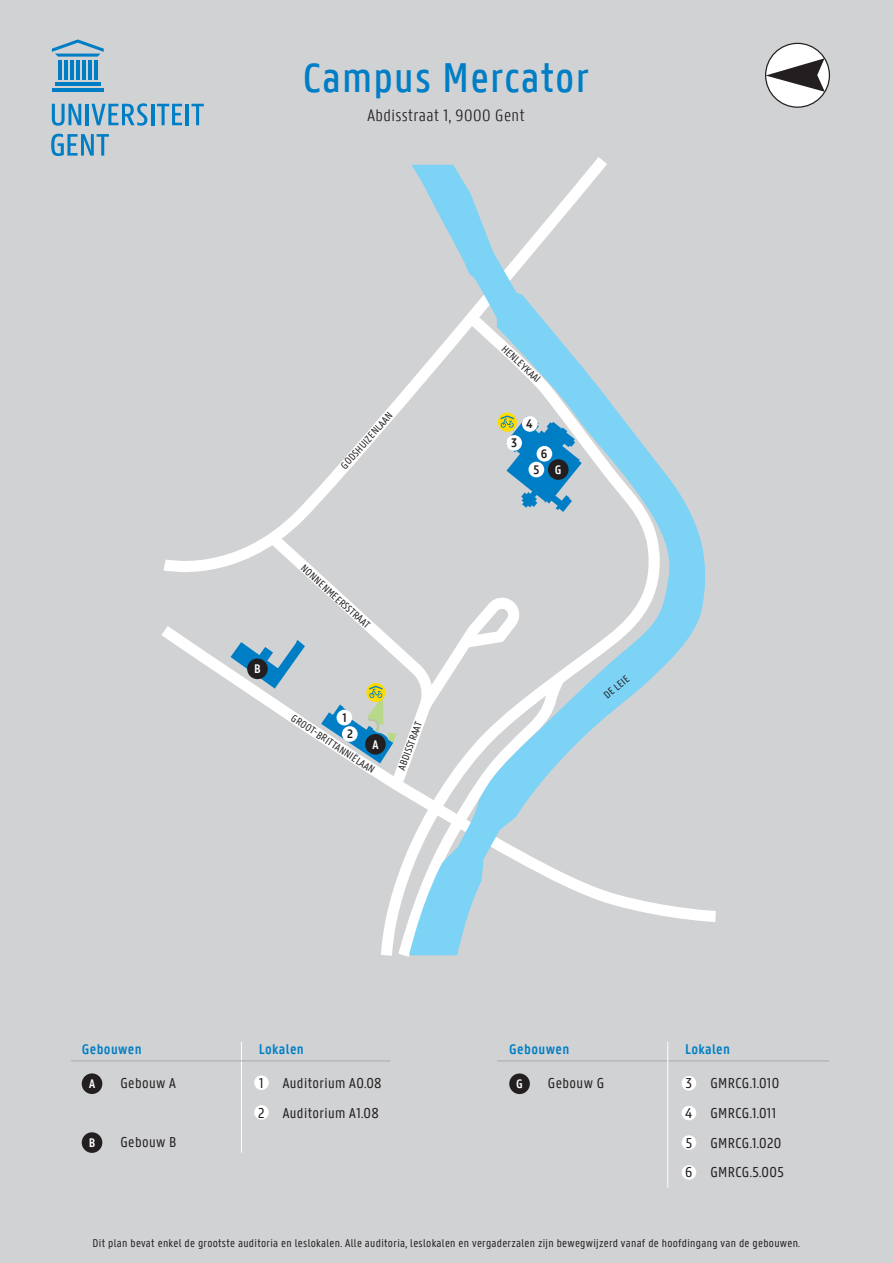
<style>
.page{position:relative;width:893px;height:1263px;background:#d1d2d4}
.page>*{position:absolute;margin:0;border:0;box-sizing:border-box;transform-origin:0 0}
.t1{font:500 45px "U Gent Panno Text";letter-spacing:.025em;color:#007ec5}
.t2{font:300 18px "U Gent Panno Text";letter-spacing:.025em;color:#231f20}
.t3{font:15.3px/29.7px "U Gent Panno Text";letter-spacing:.025em;color:#231f20}
.t4{font:600 15.3px "U Gent Panno Text";letter-spacing:.025em;color:#007ec5}
.t5{font:600 13.5px "U Gent Panno Text";color:#fff}
.t6{font:600 13.5px "U Gent Panno Text";color:#231f20}
.t7{font:12px "U Gent Panno Text";letter-spacing:.025em;color:#231f20}
.t8{font:10.95px "U Gent Panno Text";color:#231f20}
</style>
<div class="page">
<svg style="left:163px;top:157px;width:444px;height:415px"></svg>
<svg style="left:162px;top:626px;width:554px;height:296px"></svg>
<svg style="left:374px;top:307px;width:35px;height:649px"></svg>
<svg style="left:390px;top:799px;width:67px;height:158px"></svg>
<svg style="left:409px;top:165px;width:299px;height:790px"></svg>
<hr style="left:241px;top:1042px;width:1px;height:111px;background:#fff">
<hr style="left:71px;top:1060px;width:319px;height:1px;background:#a8a9ad">
<hr style="left:497px;top:1060px;width:332px;height:1px;background:#a8a9ad">
<div style="left:254px;top:1075px;width:15px;height:15px;background:#fff;border-radius:50%"></div>
<div style="left:682px;top:1076px;width:14px;height:14px;background:#fff;border-radius:50%"></div>
<div style="left:682px;top:1106px;width:14px;height:14px;background:#fff;border-radius:50%"></div>
<div style="left:509px;top:1073px;width:21px;height:21px;background:#231f20;border-radius:50%"></div>
<hr style="left:667px;top:1042px;width:1px;height:146px;background:#fff">
<div style="left:254px;top:1105px;width:15px;height:15px;background:#fff;border-radius:50%"></div>
<div style="left:82px;top:1073px;width:20px;height:21px;background:#231f20;border-radius:50%"></div>
<div style="left:82px;top:1132px;width:20px;height:21px;background:#231f20;border-radius:50%"></div>
<div style="left:682px;top:1135px;width:14px;height:15px;background:#fff;border-radius:50%"></div>
<div style="left:682px;top:1165px;width:14px;height:15px;background:#fff;border-radius:50%"></div>
<svg style="left:257px;top:522px;width:185px;height:277px"></svg>
<svg style="left:410px;top:587px;width:119px;height:134px"></svg>
<div style="left:247px;top:658px;width:21px;height:21px;background:#231f20;border-radius:50%"></div>
<svg style="left:366px;top:683px;width:19px;height:19px"></svg>
<svg style="left:321px;top:685px;width:76px;height:78px"></svg>
<div style="left:498px;top:413px;width:19px;height:19px;background:#ffdc01;border-radius:50%"></div>
<svg style="left:499px;top:415px;width:83px;height:97px"></svg>
<hr style="left:76px;top:60px;width:3px;height:19px;background:#007ec5">
<hr style="left:70px;top:60px;width:3px;height:19px;background:#007ec5">
<hr style="left:64px;top:60px;width:3px;height:19px;background:#007ec5">
<hr style="left:58px;top:60px;width:3px;height:19px;background:#007ec5">
<hr style="left:82px;top:60px;width:3px;height:19px;background:#007ec5">
<hr style="left:88px;top:60px;width:3px;height:19px;background:#007ec5">
<hr style="left:95px;top:60px;width:3px;height:19px;background:#007ec5">
<hr style="left:55px;top:82px;width:46px;height:3px;background:#007ec5">
<hr style="left:52px;top:89px;width:52px;height:3px;background:#007ec5">
<svg style="left:52px;top:39px;width:52px;height:18px"></svg>
<svg style="left:52px;top:104px;width:29px;height:22px"></svg>
<hr style="left:86px;top:104px;width:3px;height:21px;background:#007ec5">
<svg style="left:91px;top:103px;width:56px;height:23px"></svg>
<hr style="left:151px;top:104px;width:3px;height:21px;background:#007ec5">
<svg style="left:157px;top:104px;width:25px;height:21px"></svg>
<hr style="left:186px;top:104px;width:3px;height:21px;background:#007ec5">
<svg style="left:191px;top:104px;width:13px;height:21px"></svg>
<svg style="left:51px;top:134px;width:58px;height:22px"></svg>
<div style="left:765px;top:43px;width:64px;height:64px;background:#fff;border-radius:50%"></div>
<div style="left:765px;top:43px;width:65px;height:65px;border:1px solid #231f20;border-radius:50%"></div>
<svg style="left:766px;top:58px;width:59px;height:34px"></svg>
<h1 class="t1" style="left:303px;top:51px;width:288px">Campus Mercator</h1>
<h2 class="t2" style="left:367px;top:104px;width:159px">Abdisstraat 1, 9000 Gent</h2>
<p class="t8" style="left:338px;top:463px;width:73px;rotate:-48deg">GODSHUIZENLAAN</p>
<p class="t5" style="left:254px;top:661px;width:8px">B</p>
<p class="t8" style="left:307px;top:562px;width:90px;rotate:42deg">NONNENMEERSSTRAAT</p>
<p class="t6" style="left:342px;top:709px;width:6px">1</p>
<p class="t8" style="left:296px;top:712px;width:99px;rotate:33deg">GROOT-BRITTANNIËLAAN</p>
<p class="t6" style="left:347px;top:726px;width:8px">2</p>
<p class="t5" style="left:372px;top:736px;width:8px">A</p>
<p class="t8" style="left:395px;top:768px;width:53px;rotate:-70deg">ABDISSTRAAT</p>
<p class="t8" style="left:508px;top:342px;width:50px;rotate:43deg">HENLEYKAAI</p>
<p class="t6" style="left:511px;top:435px;width:8px">3</p>
<p class="t6" style="left:526px;top:416px;width:8px">4</p>
<p class="t6" style="left:541px;top:446px;width:8px">6</p>
<p class="t6" style="left:534px;top:462px;width:7px">5</p>
<p class="t5" style="left:555px;top:462px;width:8px">G</p>
<p class="t8" style="left:601px;top:691px;width:31px;rotate:-40deg">DE LEIE</p>
<p class="t4" style="left:82px;top:1040px;width:62px">Gebouwen</p>
<p class="t4" style="left:259px;top:1040px;width:46px">Lokalen</p>
<p class="t4" style="left:509px;top:1040px;width:62px">Gebouwen</p>
<p class="t4" style="left:685px;top:1040px;width:46px">Lokalen</p>
<p class="t3" style="left:259px;top:1068px;width:6px">1</p>
<p class="t3" style="left:548px;top:1068px;width:58px">Gebouw G</p>
<p class="t3" style="left:258px;top:1098px;width:8px">2</p>
<p class="t3" style="left:283px;top:1068px;width:100px">Auditorium A0.08<br>Auditorium A1.08</p>
<p class="t5" style="left:89px;top:1076px;width:8px">A</p>
<p class="t3" style="left:120px;top:1068px;width:57px">Gebouw A</p>
<p class="t3" style="left:710px;top:1068px;width:70px">GMRCG.1.010<br>GMRCG.1.011</p>
<p class="t3" style="left:685px;top:1068px;width:8px">3<br>4</p>
<p class="t5" style="left:516px;top:1076px;width:8px">G</p>
<p class="t5" style="left:89px;top:1135px;width:8px">B</p>
<p class="t3" style="left:120px;top:1127px;width:58px">Gebouw B</p>
<p class="t3" style="left:685px;top:1128px;width:9px">5<br>6</p>
<p class="t3" style="left:710px;top:1128px;width:75px">GMRCG.1.020<br>GMRCG.5.005</p>
<p class="t7" style="left:93px;top:1235px;width:709px">Dit plan bevat enkel de grootste auditoria en leslokalen. Alle auditoria, leslokalen en vergaderzalen zijn bewegwijzerd vanaf de hoofdingang van de gebouwen.</p>
</div>
